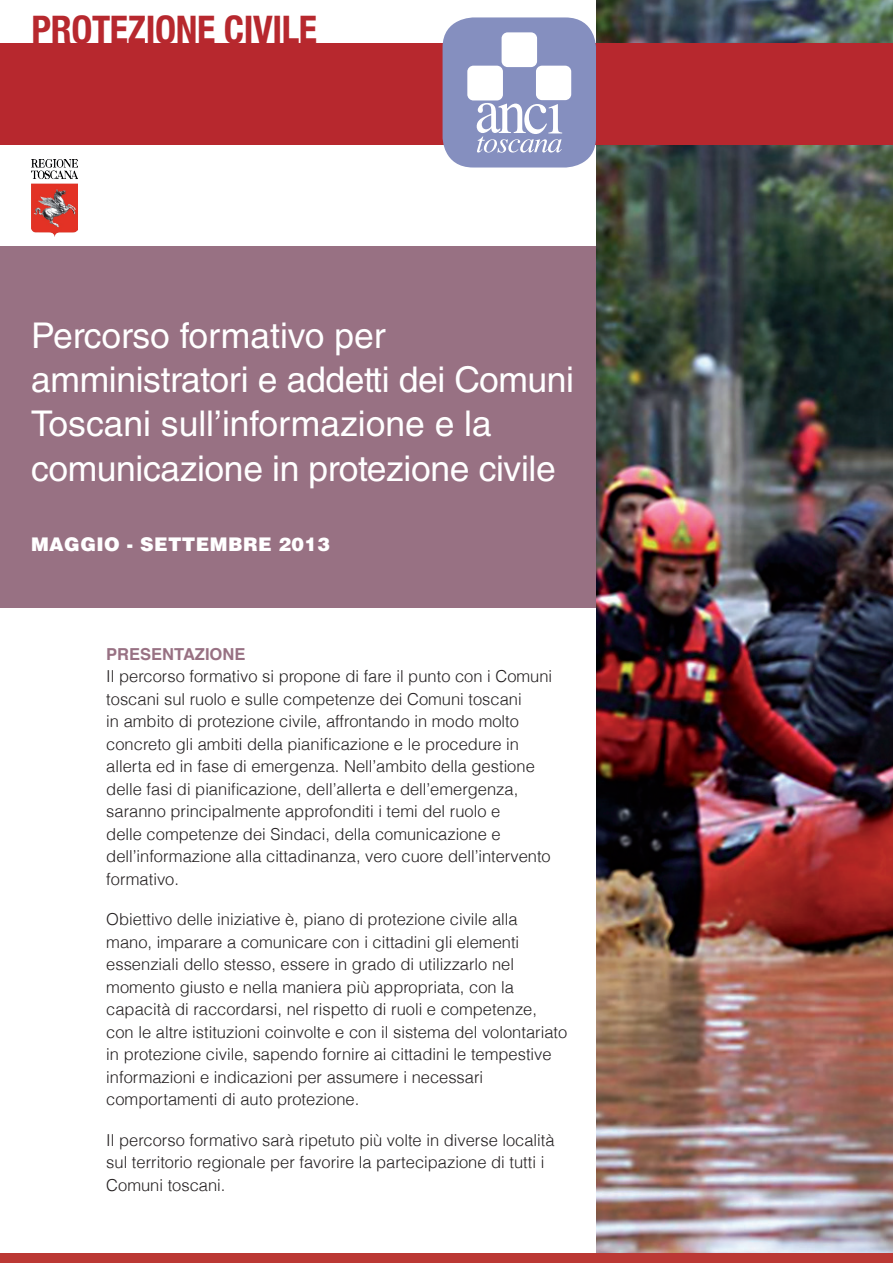
<style>
.page{position:relative;width:893px;height:1263px;background:#fff}
.page>*{position:absolute;margin:0;border:0;box-sizing:border-box;transform-origin:0 0}
.t1{font:700 condensed 37.95px "Helvetica Neue";letter-spacing:-.01em;color:#b7282e}
.t2{font:35.4px/44.2px "Helvetica LT Std";letter-spacing:-.01em;color:#fff}
.t3{font:900 18.75px "Helvetica LT Std";letter-spacing:.02em;color:#fff}
.t4{font:300 16.5px/22.5px "Helvetica";color:#231f20}
.t5{font:700 16.5px "Helvetica";color:#987183}
</style>
<div class="page">
<div style="left:0;top:246px;width:617px;height:361px;background:#987183"></div>
<img style="left:596px;top:0;width:297px;height:1254px">
<div style="left:0;top:43px;width:893px;height:101px;background:#b7282e"></div>
<div style="left:443px;top:17px;width:153px;height:150px;background:#858fbf;border-radius:30px"></div>
<div style="left:467px;top:66px;width:36px;height:34px;background:#fff;border-radius:6px"></div>
<div style="left:502px;top:32px;width:35px;height:35px;background:#fff;border-radius:6px"></div>
<div style="left:536px;top:66px;width:35px;height:34px;background:#fff;border-radius:6px"></div>
<svg style="left:477px;top:103px;width:85px;height:50px"></svg>
<div style="left:0;top:1254px;width:893px;height:9px;background:#bb3834"></div>
<img style="left:31px;top:159px;width:46px;height:77px">
<h1 class="t1" style="left:31px;top:7px;width:287px">PROTEZIONE CIVILE</h1>
<h2 class="t2" style="left:31px;top:313px;width:544px">Percorso formativo per amministratori e addetti dei Comuni<br>Toscani sull’informazione e la comunicazione in protezione civile</h2>
<p class="t3" style="left:31px;top:532px;width:300px">MAGGIO - SETTEMBRE 2013</p>
<p class="t5" style="left:106px;top:640px;width:141px">PRESENTAZIONE</p>
<p class="t4" style="left:106px;top:665px;width:447px">Il percorso formativo si propone di fare il punto con i Comuni toscani sul ruolo e sulle competenze dei Comuni toscani<br>in ambito di protezione civile, affrontando in modo molto concreto gli ambiti della pianificazione e le procedure in allerta ed in fase di emergenza. Nell’ambito della gestione delle fasi di pianificazione, dell’allerta e dell’emergenza, saranno principalmente approfonditi i temi del ruolo e<br>delle competenze dei Sindaci, della comunicazione e dell’informazione alla cittadinanza, vero cuore dell’intervento formativo.</p>
<p class="t4" style="left:106px;top:908px;width:462px">Obiettivo delle iniziative è, piano di protezione civile alla mano, imparare a comunicare con i cittadini gli elementi essenziali dello stesso, essere in grado di utilizzarlo nel momento giusto e nella maniera più appropriata, con la capacità di raccordarsi, nel rispetto di ruoli e competenze, con le altre istituzioni coinvolte e con il sistema del volontariato in protezione civile, sapendo fornire ai cittadini le tempestive informazioni e indicazioni per assumere i necessari comportamenti di auto protezione.</p>
<p class="t4" style="left:106px;top:1128px;width:450px">Il percorso formativo sarà ripetuto più volte in diverse località sul territorio regionale per favorire la partecipazione di tutti i<br>Comuni toscani.</p>
</div>
